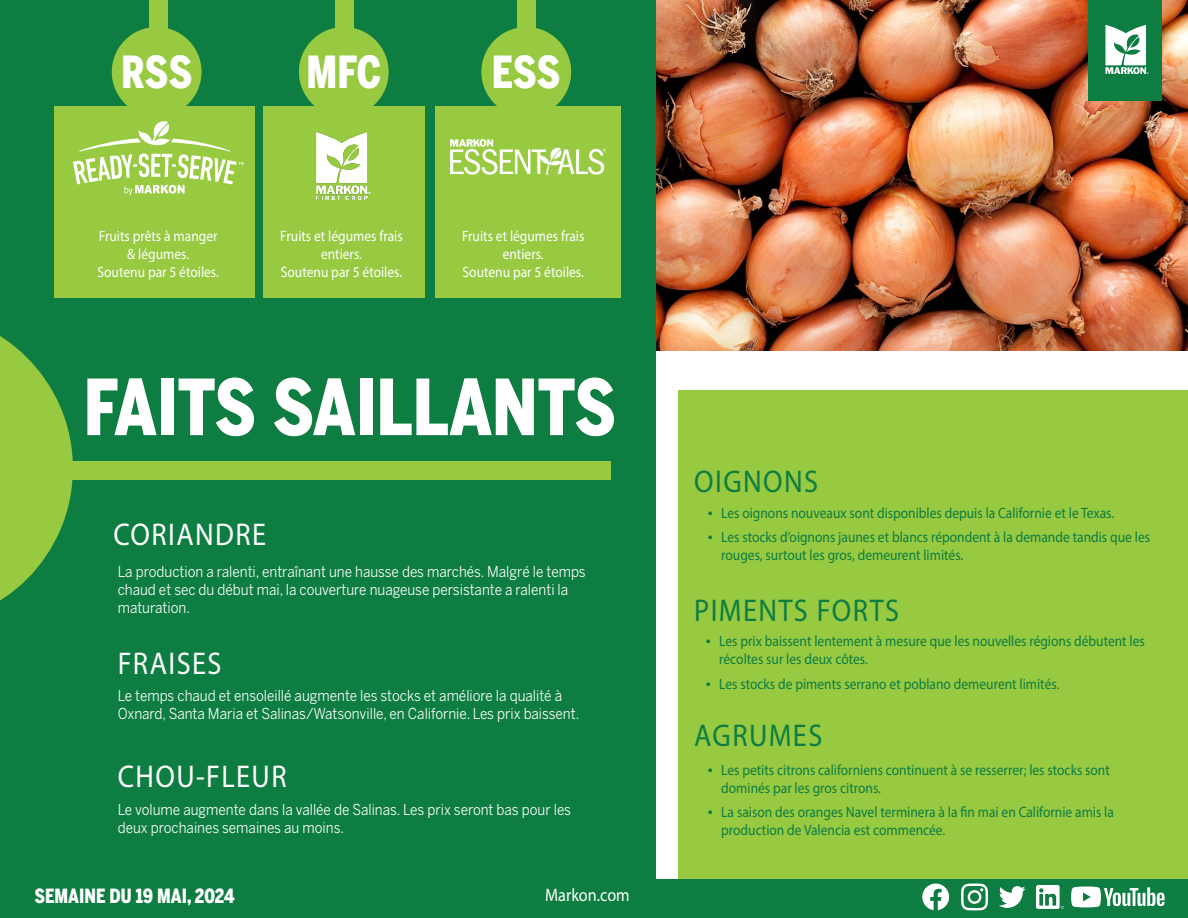
<style>
.page{position:relative;width:1188px;height:918px;background:#fff}
.page>*{position:absolute;margin:0;border:0;box-sizing:border-box;transform-origin:0 0}
.t1{font:900 76.5px "Benton Sans Cond";color:#fff;scale:.9 1}
.t2{font:900 43.95px "Benton Sans Cond";letter-spacing:-.01em;color:#fff;scale:.9 1}
.t3{font:31.5px "Myriad Pro";letter-spacing:.05em;color:#fff;scale:.9 1}
.t4{font:31.5px "Myriad Pro";letter-spacing:.05em;color:#0d7d41;scale:.9 1}
.t5{font:900 19.5px "Benton Sans Cond";color:#fff;scale:.9 1}
.t6{font:18px "Myriad Pro";color:#fff;scale:.9 1}
.t7{font:15px/18px "Myriad Pro";color:#0d7d41;scale:.9 1}
.t8{font:15px/18px "Benton Sans";color:#fff;scale:.9 1}
.t9{font:15px/18px "Myriad Pro";color:#fff;text-align:center;scale:.9 1}
.s1{font-size:18px}
</style>
<div class="page">
<img style="left:655px;top:0;width:533px;height:351px">
<div style="left:0;top:0;width:655px;height:918px;background:#0d7d41"></div>
<div style="left:1089px;top:0;width:73px;height:100px;background:#0d7d41"></div>
<svg style="left:0;top:336px;width:73px;height:265px"></svg>
<div style="left:0;top:461px;width:610px;height:18px;background:#97c941"></div>
<div style="left:678px;top:390px;width:510px;height:528px;background:#97c941"></div>
<div style="left:0;top:879px;width:1188px;height:39px;background:#0d7d41"></div>
<svg style="left:922px;top:884px;width:27px;height:26px"></svg>
<svg style="left:961px;top:884px;width:27px;height:26px"></svg>
<svg style="left:999px;top:886px;width:27px;height:22px"></svg>
<img style="left:1036px;top:886px;width:27px;height:22px">
<svg style="left:1071px;top:887px;width:94px;height:20px"></svg>
<svg style="left:1105px;top:25px;width:44px;height:48px"></svg>
<div style="left:149px;top:0;width:18px;height:39px;background:#97c941"></div>
<div style="left:335px;top:0;width:18px;height:39px;background:#97c941"></div>
<div style="left:517px;top:0;width:18px;height:39px;background:#97c941"></div>
<div style="left:112px;top:27px;width:90px;height:90px;background:#97c941;border-radius:50%"></div>
<div style="left:299px;top:27px;width:90px;height:90px;background:#97c941;border-radius:50%"></div>
<div style="left:481px;top:27px;width:90px;height:90px;background:#97c941;border-radius:50%"></div>
<div style="left:54px;top:106px;width:201px;height:191px;background:#97c941"></div>
<div style="left:263px;top:106px;width:162px;height:191px;background:#97c941"></div>
<div style="left:435px;top:106px;width:186px;height:191px;background:#97c941"></div>
<svg style="left:73px;top:121px;width:171px;height:74px"></svg>
<img style="left:317px;top:132px;width:54px;height:68px">
<img style="left:450px;top:140px;width:155px;height:35px">
<h2 class="t2" style="left:121px;top:46px;width:81px">RSS</h2>
<h2 class="t2" style="left:307px;top:46px;width:84px">MFC</h2>
<h2 class="t2" style="left:492px;top:46px;width:78px">ESS</h2>
<p class="t9" style="left:97px;top:227px;width:136px">Fruits prêts à manger &amp; légumes.<br>Soutenu par 5 étoiles.</p>
<p class="t9" style="left:280px;top:227px;width:138px">Fruits et légumes frais entiers.<br>Soutenu par 5 étoiles.</p>
<p class="t9" style="left:462px;top:227px;width:138px">Fruits et légumes frais entiers.<br>Soutenu par 5 étoiles.</p>
<h1 class="t1" style="left:84px;top:362px;width:593px">FAITS SAILLANTS</h1>
<h3 class="t3" style="left:113px;top:515px;width:171px">CORIANDRE</h3>
<p class="t8" style="left:118px;top:562px;width:522px">La production a ralenti, entraînant une hausse des marchés. Malgré le temps chaud et sec du début mai, la couverture nuageuse persistante a ralenti la maturation.</p>
<h3 class="t3" style="left:118px;top:644px;width:117px">FRAISES</h3>
<p class="t8" style="left:118px;top:686px;width:514px">Le temps chaud et ensoleillé augmente les stocks et améliore la qualité à<br>Oxnard, Santa Maria et Salinas/Watsonville, en Californie. Les prix baissent.</p>
<h3 class="t3" style="left:118px;top:757px;width:189px">CHOU-FLEUR</h3>
<p class="t8" style="left:118px;top:800px;width:505px">Le volume augmente dans la vallée de Salinas. Les prix seront bas pour les deux prochaines semaines au moins.</p>
<h3 class="t5" style="left:34px;top:884px;width:224px">SEMAINE DU 19 MAI, 2024</h3>
<p class="t6" style="left:545px;top:883px;width:96px">Markon.com</p>
<h3 class="t4" style="left:694px;top:462px;width:139px">OIGNONS</h3>
<p class="t7" style="left:708px;top:503px;width:453px"><span class="s1">•</span> Les oignons nouveaux sont disponibles depuis la Californie et le Texas.</p>
<p class="t7" style="left:721px;top:528px;width:478px;text-indent:-14px"><span class="s1">•</span> Les stocks d’oignons jaunes et blancs répondent à la demande tandis que les rouges, surtout les gros, demeurent limités.</p>
<h3 class="t4" style="left:694px;top:591px;width:229px">PIMENTS FORTS</h3>
<p class="t7" style="left:719px;top:632px;width:474px;text-indent:-14px"><span class="s1">•</span> Les prix baissent lentement à mesure que les nouvelles régions débutent les récoltes sur les deux côtes.</p>
<p class="t7" style="left:706px;top:674px;width:394px"><span class="s1">•</span> Les stocks de piments serrano et poblano demeurent limités.</p>
<h3 class="t4" style="left:694px;top:716px;width:144px">AGRUMES</h3>
<p class="t7" style="left:721px;top:760px;width:433px;text-indent:-14px"><span class="s1">•</span> Les petits citrons californiens continuent à se resserrer; les stocks sont dominés par les gros citrons.</p>
<p class="t7" style="left:721px;top:803px;width:438px;text-indent:-14px"><span class="s1">•</span> La saison des oranges Navel terminera à la fin mai en Californie amis la production de Valencia est commencée.</p>
</div>
